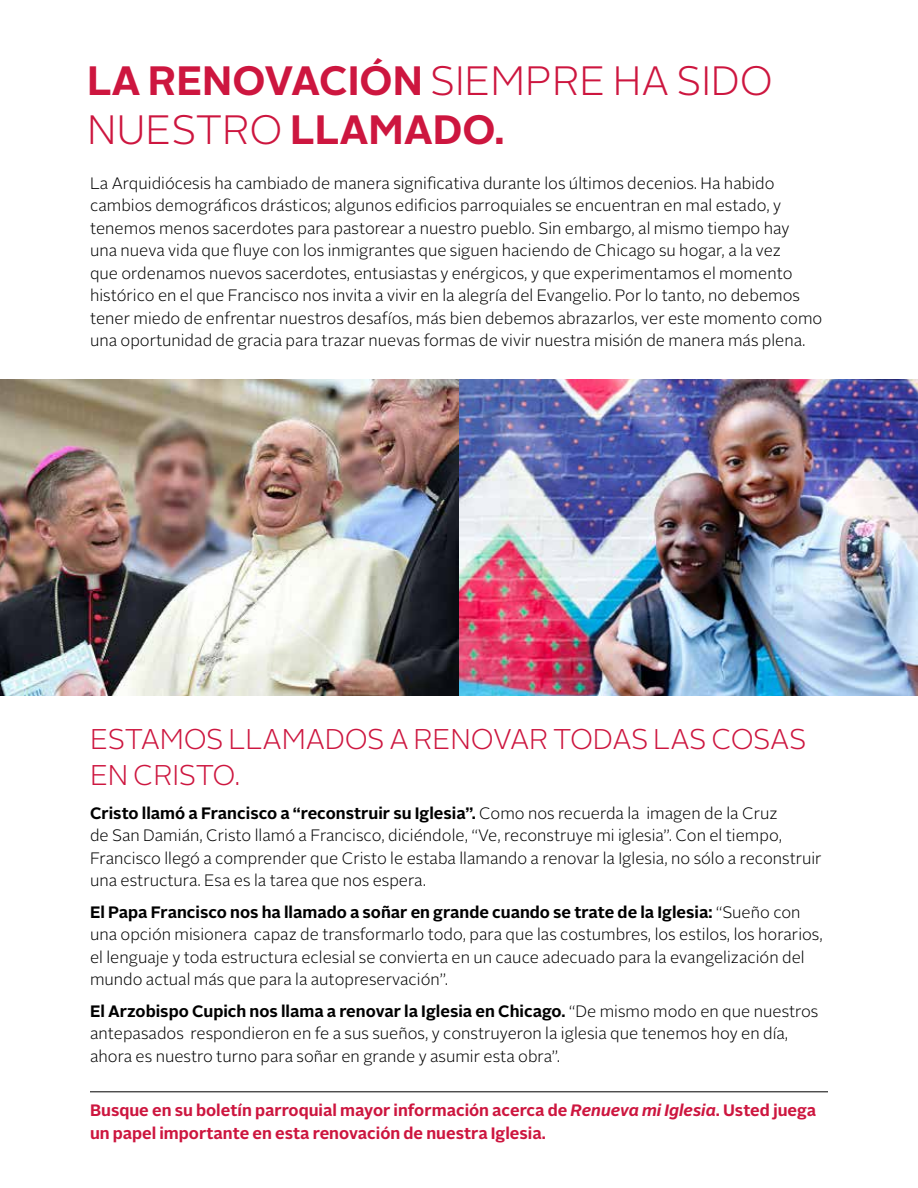
<style>
.page{position:relative;width:918px;height:1188px;background:#fff}
.page>*{position:absolute;margin:0;border:0;box-sizing:border-box;transform-origin:0 0}
.t1{font:700 40.95px/49.5px "Alright Sans";color:#cd163f}
.t2{font:300 28.5px/36px "Alright Sans";letter-spacing:-.005em;color:#cd163f}
.t3{font:300 16.5px/22.5px "Alright Sans";color:#000}
.t4{font:700 16.5px/22.5px "Alright Sans";color:#cd163f}
.s1{font-weight:300}
.s2{font-weight:700}
.s3{font-style:italic}
</style>
<div class="page">
<hr style="left:90px;top:1092px;width:738px;height:1px;background:#000">
<img style="left:0;top:380px;width:918px;height:316px">
<h1 class="t1" style="left:87px;top:56px;width:688px">LA RENOVACIÓN <span class="s1">SIEMPRE HA SIDO<br>NUESTRO</span> LLAMADO.</h1>
<p class="t3" style="left:90px;top:172px;width:734px">La Arquidiócesis ha cambiado de manera significativa durante los últimos decenios. Ha habido cambios demográficos drásticos; algunos edificios parroquiales se encuentran en mal estado, y tenemos menos sacerdotes para pastorear a nuestro pueblo. Sin embargo, al mismo tiempo hay<br>una nueva vida que fluye con los inmigrantes que siguen haciendo de Chicago su hogar, a la vez<br>que ordenamos nuevos sacerdotes, entusiastas y enérgicos, y que experimentamos el momento histórico en el que Francisco nos invita a vivir en la alegría del Evangelio. Por lo tanto, no debemos tener miedo de enfrentar nuestros desafíos, más bien debemos abrazarlos, ver este momento como una oportunidad de gracia para trazar nuevas formas de vivir nuestra misión de manera más plena.</p>
<h2 class="t2" style="left:90px;top:722px;width:718px">ESTAMOS LLAMADOS A RENOVAR TODAS LAS COSAS<br>EN CRISTO.</h2>
<p class="t3" style="left:90px;top:802px;width:733px"><span class="s2">Cristo llamó a Francisco a “reconstruir su Iglesia”.</span> Como nos recuerda la imagen de la Cruz<br>de San Damián, Cristo llamó a Francisco, diciéndole, “Ve, reconstruye mi iglesia”. Con el tiempo, Francisco llegó a comprender que Cristo le estaba llamando a renovar la Iglesia, no sólo a reconstruir una estructura. Esa es la tarea que nos espera.</p>
<p class="t3" style="left:90px;top:901px;width:734px"><span class="s2">El Papa Francisco nos ha llamado a soñar en grande cuando se trate de la Iglesia:</span> “Sueño con una opción misionera capaz de transformarlo todo, para que las costumbres, los estilos, los horarios, el lenguaje y toda estructura eclesial se convierta en un cauce adecuado para la evangelización del mundo actual más que para la autopreservación”.</p>
<p class="t3" style="left:90px;top:1000px;width:730px"><span class="s2">El Arzobispo Cupich nos llama a renovar la Iglesia en Chicago.</span> “De mismo modo en que nuestros antepasados respondieron en fe a sus sueños, y construyeron la iglesia que tenemos hoy en día, ahora es nuestro turno para soñar en grande y asumir esta obra”.</p>
<p class="t4" style="left:90px;top:1099px;width:728px">Busque en su boletín parroquial mayor información acerca de <span class="s3">Renueva mi Iglesia</span>. Usted juega un papel importante en esta renovación de nuestra Iglesia.</p>
</div>
